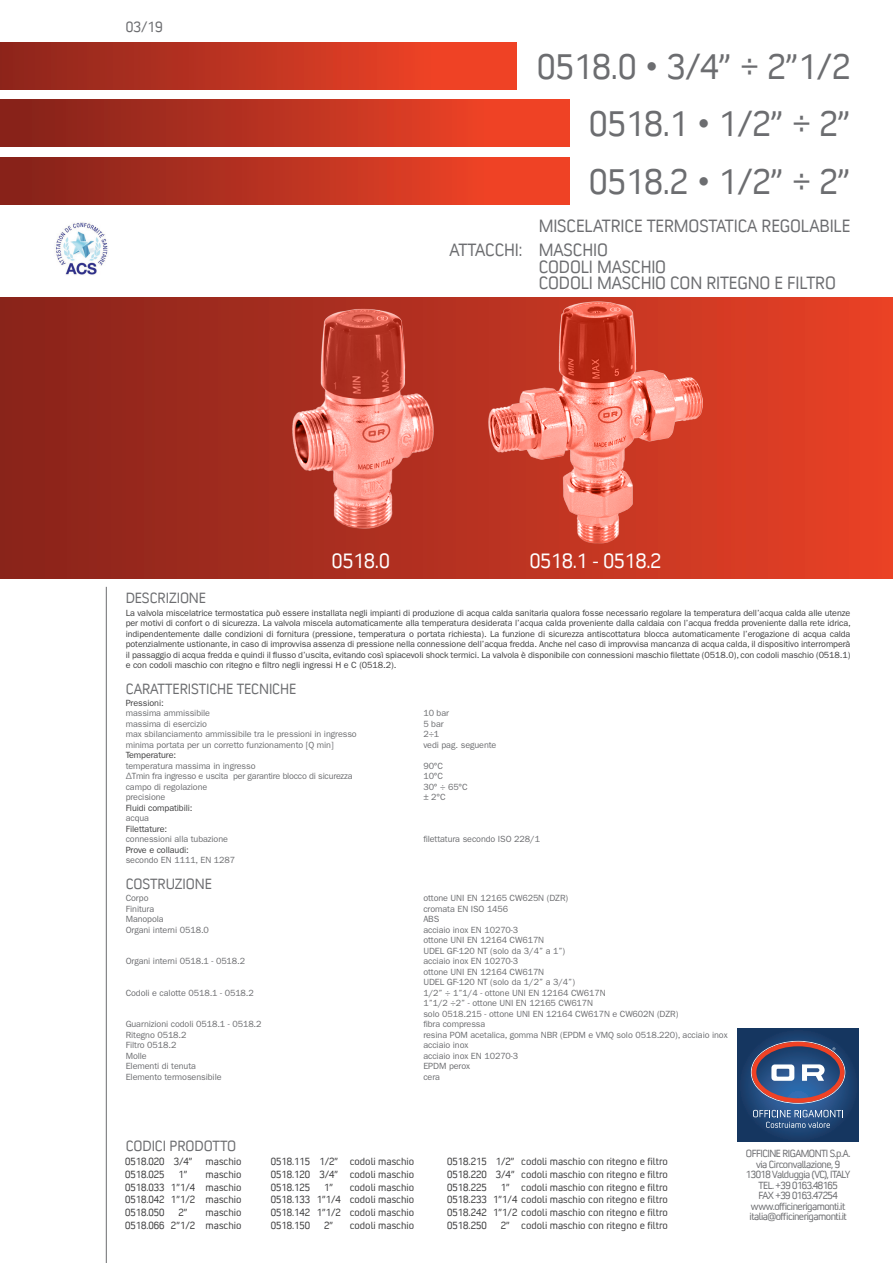
<style>
.page{position:relative;width:893px;height:1263px;background:#fff}
.page>*{position:absolute;margin:0;border:0;box-sizing:border-box;transform-origin:0 0}
.t1{font:36px/57.3px "Convection";color:#6c6d70;text-align:justify}
.t2{font:21px "Convection";color:#fff}
.t3{font:18px/23.9px "Convection";letter-spacing:-.01em;color:#6c6d70}
.t4{font:15px "Convection";letter-spacing:-.01em;color:#6c6d70}
.t5{font:10.5px/12.8px "Convection";color:#3e3e3f;text-align:justify}
.t6{font:10.5px/10.5px "Convection";letter-spacing:-.05em;color:#6c6d70;text-align:center}
.t7{font:9px/10.5px "ITC Franklin Gothic Std";letter-spacing:-.01em;color:#6c6d70}
.t8{font:9px/10.5px "ITC Franklin Gothic Std";letter-spacing:-.01em;color:#3e3e3f;text-align:justify}
</style>
<div class="page">
<hr style="left:106px;top:587px;width:1px;height:676px;background:#6c6d70">
<div style="left:0;top:298px;width:893px;height:280px;background:linear-gradient(to right,#87231b,#e74126)"></div>
<div style="left:0;top:43px;width:517px;height:46px;background:linear-gradient(to right,#8c251c,#fa4627)"></div>
<div style="left:0;top:100px;width:570px;height:47px;background:linear-gradient(to right,#81211a,#f94627)"></div>
<div style="left:0;top:157px;width:570px;height:47px;background:linear-gradient(to right,#81211a,#f94627)"></div>
<svg style="left:738px;top:1028px;width:120px;height:114px;background:#193c68"></svg>
<svg style="left:751px;top:1041px;width:94px;height:63px;background:#616080"></svg>
<svg style="left:753px;top:1110px;width:90px;height:18px;background:#4e6e96"></svg>
<img style="left:488px;top:302px;width:215px;height:242px">
<img style="left:244px;top:299px;width:215px;height:260px">
<img style="left:55px;top:222px;width:53px;height:53px">
<h3 class="t4" style="left:126px;top:17px;width:38px">03/19</h3>
<h1 class="t1" style="left:589px;top:37px;width:263px;text-indent:-52px">0518.0 • 3/4” ÷ 2”1/2<br>0518.1 • 1/2” ÷ 2” 0518.2 • 1/2” ÷ 2”</h1>
<h3 class="t3" style="left:449px;top:214px;width:402px;text-indent:89px">MISCELATRICE TERMOSTATICA REGOLABILE<br>ATTACCHI: MASCHIO</h3>
<h3 class="t3" style="left:539px;top:258px;width:299px;line-height:16.5px">CODOLI MASCHIO<br>CODOLI MASCHIO CON RITEGNO E FILTRO</h3>
<h2 class="t2" style="left:332px;top:547px;width:59px">0518.0</h2>
<h2 class="t2" style="left:530px;top:547px;width:133px">0518.1 - 0518.2</h2>
<h3 class="t4" style="left:126px;top:589px;width:82px">DESCRIZIONE</h3>
<p class="t8" style="left:126px;top:608px;width:727px">La valvola miscelatrice termostatica può essere installata negli impianti di produzione di acqua calda sanitaria qualora fosse necessario regolare la temperatura dell’acqua calda alle utenze per motivi di confort o di sicurezza. La valvola miscela automaticamente alla temperatura desiderata l’acqua calda proveniente dalla caldaia con l’acqua fredda proveniente dalla rete idrica, indipendentemente dalle condizioni di fornitura (pressione, temperatura o portata richiesta). La funzione di sicurezza antiscottatura blocca automaticamente l’erogazione di acqua calda potenzialmente ustionante, in caso di improvvisa assenza di pressione nella connessione dell’acqua fredda. Anche nel caso di improvvisa mancanza di acqua calda, il dispositivo interromperà il passaggio di acqua fredda e quindi il flusso d’uscita, evitando così spiacevoli shock termici. La valvola è disponibile con connessioni maschio filettate (0518.0), con codoli maschio (0518.1) e con codoli maschio con ritegno e filtro negli ingressi H e C (0518.2).</p>
<h3 class="t4" style="left:126px;top:680px;width:172px">CARATTERISTICHE TECNICHE</h3>
<p class="t8" style="left:126px;top:698px;width:40px">Pressioni:</p>
<p class="t7" style="left:126px;top:708px;width:86px">massima ammissibile</p>
<p class="t7" style="left:423px;top:708px;width:27px">10 bar</p>
<p class="t7" style="left:126px;top:719px;width:83px">massima di esercizio</p>
<p class="t7" style="left:423px;top:719px;width:22px">5 bar</p>
<p class="t7" style="left:126px;top:729px;width:233px">max sbilanciamento ammissibile tra le pressioni in ingresso</p>
<p class="t7" style="left:423px;top:729px;width:18px">2÷1</p>
<p class="t7" style="left:126px;top:740px;width:210px">minima portata per un corretto funzionamento [Q min]</p>
<p class="t7" style="left:423px;top:740px;width:75px">vedi pag. seguente</p>
<p class="t8" style="left:126px;top:750px;width:52px">Temperature:</p>
<p class="t7" style="left:126px;top:761px;width:131px">temperatura massima in ingresso</p>
<p class="t7" style="left:423px;top:761px;width:21px">90°C</p>
<p class="t7" style="left:126px;top:771px;width:228px">ΔTmin fra ingresso e uscita per garantire blocco di sicurezza</p>
<p class="t7" style="left:423px;top:771px;width:21px">10°C</p>
<p class="t7" style="left:126px;top:782px;width:83px">campo di regolazione</p>
<p class="t7" style="left:423px;top:782px;width:46px">30° ÷ 65°C</p>
<p class="t7" style="left:126px;top:792px;width:41px">precisione</p>
<p class="t7" style="left:423px;top:792px;width:24px">± 2°C</p>
<p class="t8" style="left:126px;top:803px;width:68px">Fluidi compatibili:</p>
<p class="t7" style="left:126px;top:813px;width:25px">acqua</p>
<p class="t8" style="left:126px;top:824px;width:43px">Filettature:</p>
<p class="t7" style="left:126px;top:834px;width:104px">connessioni alla tubazione</p>
<p class="t7" style="left:423px;top:834px;width:118px">filettatura secondo ISO 228/1</p>
<p class="t8" style="left:126px;top:845px;width:65px">Prove e collaudi:</p>
<p class="t7" style="left:126px;top:855px;width:111px">secondo EN 1111, EN 1287</p>
<h3 class="t4" style="left:126px;top:875px;width:88px">COSTRUZIONE</h3>
<p class="t7" style="left:126px;top:893px;width:24px">Corpo</p>
<p class="t7" style="left:423px;top:893px;width:146px">ottone UNI EN 12165 CW625N (DZR)</p>
<p class="t7" style="left:126px;top:904px;width:30px">Finitura</p>
<p class="t7" style="left:423px;top:904px;width:86px">cromata EN ISO 1456</p>
<p class="t7" style="left:126px;top:914px;width:40px">Manopola</p>
<p class="t7" style="left:423px;top:914px;width:18px">ABS</p>
<p class="t7" style="left:126px;top:925px;width:85px">Organi interni 0518.0</p>
<p class="t7" style="left:423px;top:925px;width:143px">acciaio inox EN 10270-3<br>ottone UNI EN 12164 CW617N<br>UDEL GF-120 NT (solo da 3/4” a 1”)</p>
<p class="t7" style="left:126px;top:956px;width:121px">Organi interni 0518.1 - 0518.2</p>
<p class="t7" style="left:423px;top:956px;width:153px">acciaio inox EN 10270-3<br>ottone UNI EN 12164 CW617N<br>UDEL GF-120 NT (solo da 1/2” a 3/4”)</p>
<p class="t7" style="left:126px;top:988px;width:130px">Codoli e calotte 0518.1 - 0518.2</p>
<p class="t7" style="left:423px;top:988px;width:257px">1/2” ÷ 1”1/4 - ottone UNI EN 12164 CW617N<br>1”1/2 ÷2” - ottone UNI EN 12165 CW617N<br>solo 0518.215 - ottone UNI EN 12164 CW617N e CW602N (DZR)</p>
<p class="t7" style="left:126px;top:1019px;width:137px">Guarnizioni codoli 0518.1 - 0518.2</p>
<p class="t7" style="left:423px;top:1019px;width:64px">fibra compressa</p>
<p class="t7" style="left:126px;top:1030px;width:62px">Ritegno 0518.2</p>
<p class="t7" style="left:423px;top:1030px;width:306px">resina POM acetalica, gomma NBR (EPDM e VMQ solo 0518.220), acciaio inox</p>
<p class="t7" style="left:126px;top:1040px;width:52px">Filtro 0518.2</p>
<p class="t7" style="left:423px;top:1040px;width:47px">acciaio inox</p>
<p class="t7" style="left:126px;top:1051px;width:23px">Molle</p>
<p class="t7" style="left:423px;top:1051px;width:96px">acciaio inox EN 10270-3</p>
<p class="t7" style="left:126px;top:1061px;width:72px">Elementi di tenuta</p>
<p class="t7" style="left:423px;top:1061px;width:48px">EPDM perox</p>
<p class="t7" style="left:126px;top:1072px;width:97px">Elemento termosensibile</p>
<p class="t7" style="left:423px;top:1072px;width:18px">cera</p>
<h3 class="t4" style="left:126px;top:1137px;width:112px">CODICI PRODOTTO</h3>
<p class="t5" style="left:125px;top:1155px;width:118px">0518.020 3/4” maschio<br>0518.025</p>
<p class="t5" style="left:125px;top:1167px;width:118px;text-indent:81px">maschio 0518.033 1”1/4 maschio 0518.042 1”1/2 maschio 0518.050</p>
<p class="t5" style="left:179px;top:1167px;width:11px">1”</p>
<p class="t5" style="left:179px;top:1206px;width:11px">2”</p>
<p class="t5" style="left:125px;top:1206px;width:118px;text-align:right">maschio<br>0518.066 2”1/2 maschio</p>
<p class="t5" style="left:271px;top:1155px;width:145px">0518.115 1/2” codoli maschio 0518.120 3/4” codoli maschio 0518.125</p>
<p class="t5" style="left:271px;top:1180px;width:145px;text-indent:79px">codoli maschio 0518.133 1”1/4 codoli maschio 0518.142 1”1/2 codoli maschio 0518.150</p>
<p class="t5" style="left:324px;top:1180px;width:11px">1”</p>
<p class="t5" style="left:324px;top:1218px;width:11px">2”</p>
<p class="t5" style="left:350px;top:1218px;width:66px">codoli maschio</p>
<p class="t5" style="left:447px;top:1155px;width:222px">0518.215 1/2” codoli maschio con ritegno e filtro 0518.220 3/4” codoli maschio con ritegno e filtro 0518.225</p>
<p class="t5" style="left:447px;top:1180px;width:222px;text-indent:54px">1” codoli maschio con ritegno e filtro 0518.233 1”1/4 codoli maschio con ritegno e filtro 0518.242 1”1/2 codoli maschio con ritegno e filtro 0518.250</p>
<p class="t5" style="left:501px;top:1218px;width:169px">2” codoli maschio con ritegno e filtro</p>
<p class="t6" style="left:746px;top:1148px;width:106px">OFFICINE RIGAMONTI S.p.A. via Circonvallazione, 9<br>13018 Valduggia (VC), ITALY<br>TEL. +39 0163.48165<br>FAX +39 0163.47254 www.officinerigamonti.it italia@officinerigamonti.it</p>
</div>
